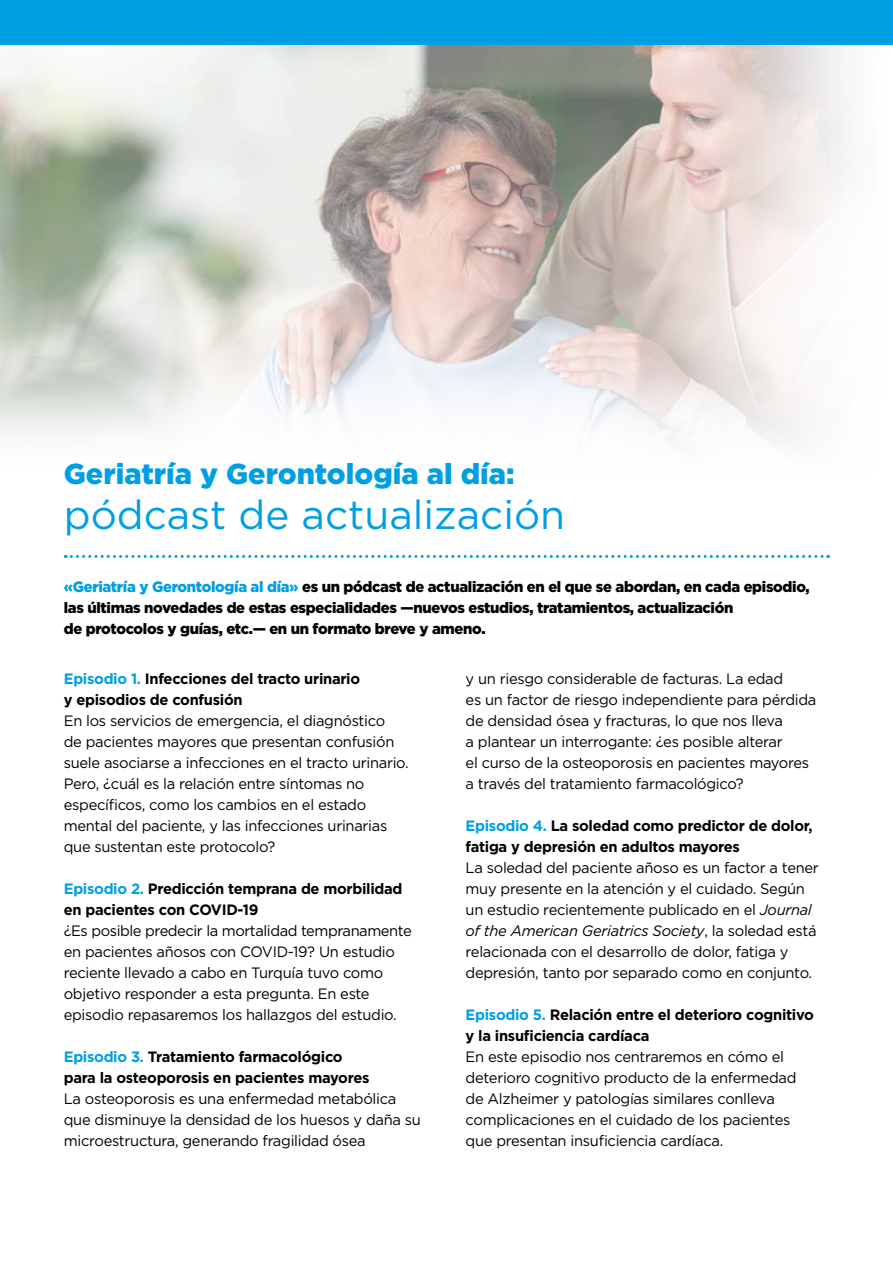
<style>
.page{position:relative;width:893px;height:1263px;background:#fff}
.page>*{position:absolute;margin:0;border:0;box-sizing:border-box;transform-origin:0 0}
.t1{font:40.5px "Gotham";color:#009fe3}
.t2{font:900 28.8px "Gotham";color:#009fe3}
.t3{font:15px/21px "Gotham";letter-spacing:-.02em;color:#000}
.t4{font:700 15px/21px "Gotham";letter-spacing:-.02em;color:#000}
.t5{font:900 15px/21px "Gotham";letter-spacing:-.02em;color:#000}
.s1{color:#009fe3}
.s2{font-style:italic}
</style>
<div class="page">
<img style="left:0;top:44px;width:893px;height:400px">
<div style="left:0;top:0;width:893px;height:44px;background:#009fe3"></div>
<svg style="left:65px;top:555px;width:764px;height:3px"></svg>
<h2 class="t2" style="left:64px;top:454px;width:452px">Geriatría y Gerontología al día:</h2>
<h1 class="t1" style="left:64px;top:489px;width:503px">pódcast de actualización</h1>
<p class="t5" style="left:64px;top:576px;width:747px"><span class="s1">«Geriatría y Gerontología al día»</span> es un pódcast de actualización en el que se abordan, en cada episodio, las últimas novedades de estas especialidades —nuevos estudios, tratamientos, actualización<br>de protocolos y guías, etc.— en un formato breve y ameno.</p>
<p class="t4" style="left:64px;top:668px;width:298px"><span class="s1">Episodio 1.</span> Infecciones del tracto urinario y episodios de confusión</p>
<p class="t3" style="left:64px;top:710px;width:347px">En los servicios de emergencia, el diagnóstico<br>de pacientes mayores que presentan confusión suele asociarse a infecciones en el tracto urinario.<br>Pero, ¿cuál es la relación entre síntomas no específicos, como los cambios en el estado mental del paciente, y las infecciones urinarias que sustentan este protocolo?</p>
<p class="t4" style="left:64px;top:878px;width:340px"><span class="s1">Episodio 2.</span> Predicción temprana de morbilidad en pacientes con COVID-19</p>
<p class="t3" style="left:64px;top:920px;width:349px">¿Es posible predecir la mortalidad tempranamente en pacientes añosos con COVID-19? Un estudio reciente llevado a cabo en Turquía tuvo como objetivo responder a esta pregunta. En este episodio repasaremos los hallazgos del estudio.</p>
<p class="t4" style="left:64px;top:1046px;width:307px"><span class="s1">Episodio 3.</span> Tratamiento farmacológico para la osteoporosis en pacientes mayores</p>
<p class="t3" style="left:64px;top:1088px;width:359px">La osteoporosis es una enfermedad metabólica que disminuye la densidad de los huesos y daña su microestructura, generando fragilidad ósea</p>
<p class="t3" style="left:466px;top:668px;width:352px">y un riesgo considerable de facturas. La edad<br>es un factor de riesgo independiente para pérdida de densidad ósea y fracturas, lo que nos lleva<br>a plantear un interrogante: ¿es posible alterar<br>el curso de la osteoporosis en pacientes mayores a través del tratamiento farmacológico?</p>
<p class="t4" style="left:466px;top:815px;width:348px"><span class="s1">Episodio 4.</span> La soledad como predictor de dolor, fatiga y depresión en adultos mayores</p>
<p class="t3" style="left:466px;top:857px;width:355px">La soledad del paciente añoso es un factor a tener muy presente en la atención y el cuidado. Según un estudio recientemente publicado en el <span class="s2">Journal of the American Geriatrics Society</span>, la soledad está relacionada con el desarrollo de dolor, fatiga y depresión, tanto por separado como en conjunto.</p>
<p class="t4" style="left:466px;top:1004px;width:350px"><span class="s1">Episodio 5.</span> Relación entre el deterioro cognitivo y la insuficiencia cardíaca</p>
<p class="t3" style="left:466px;top:1046px;width:332px">En este episodio nos centraremos en cómo el deterioro cognitivo producto de la enfermedad de Alzheimer y patologías similares conlleva complicaciones en el cuidado de los pacientes que presentan insuficiencia cardíaca.</p>
</div>
